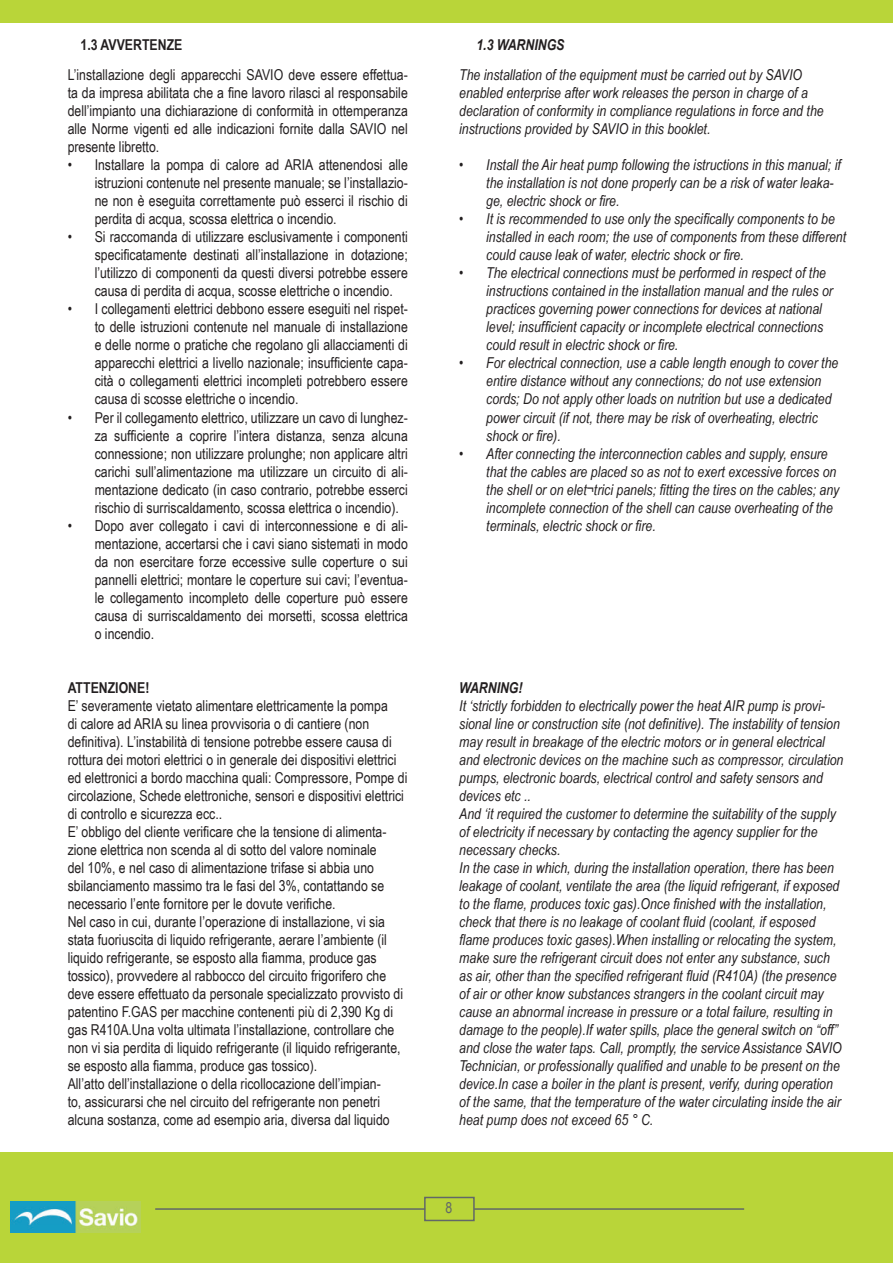
<style>
.page{position:relative;width:893px;height:1263px;background:#fff}
.page>*{position:absolute;margin:0;border:0;box-sizing:border-box;transform-origin:0 0}
.t1{font:15px/18px "Arial Narrow";color:#231f20;text-align:justify}
.t2{font:italic 15px/18px "Arial Narrow";color:#231f20}
.t3{font:700 15px "Arial Narrow";color:#231f20}
.t4{font:italic 700 15px "Arial Narrow";color:#231f20}
.t5{font:15px "Arial Narrow";color:#616768}
</style>
<div class="page">
<div style="left:0;top:1152px;width:893px;height:111px;background:#b9d539"></div>
<img style="left:11px;top:1201px;width:129px;height:31px">
<hr style="left:155px;top:1208px;width:270px;height:2px;background:#616768">
<div style="left:424px;top:1197px;width:51px;height:24px;border:2px solid #616768"></div>
<hr style="left:474px;top:1208px;width:270px;height:2px;background:#616768">
<div style="left:0;top:0;width:893px;height:23px;background:#b9d539"></div>
<p class="t3" style="left:81px;top:34px;width:103px">1.3 AVVERTENZE</p>
<p class="t4" style="left:476px;top:34px;width:90px">1.3 WARNINGS</p>
<p class="t1" style="left:68px;top:66px;width:342px">L’installazione degli apparecchi SAVIO deve essere effettua&shy;ta da impresa abilitata che a fine lavoro rilasci al responsabile dell’impianto una dichiarazione di conformità in ottemperanza alle Norme vigenti ed alle indicazioni fornite dalla SAVIO nel presente libretto.</p>
<p class="t1" style="left:95px;top:156px;width:315px;text-indent:-27px">• Installare la pompa di calore ad ARIA attenendosi alle istruzioni contenute nel presente manuale; se l’installazio&shy;ne non è eseguita correttamente può esserci il rischio di perdita di acqua, scossa elettrica o incendio.</p>
<p class="t1" style="left:95px;top:228px;width:315px;text-indent:-27px">• Si raccomanda di utilizzare esclusivamente i componenti specificatamente destinati all’installazione in dotazione; l’utilizzo di componenti da questi diversi potrebbe essere causa di perdita di acqua, scosse elettriche o incendio.</p>
<p class="t1" style="left:95px;top:300px;width:315px;text-indent:-27px">• I collegamenti elettrici debbono essere eseguiti nel rispet&shy;to delle istruzioni contenute nel manuale di installazione e delle norme o pratiche che regolano gli allacciamenti di apparecchi elettrici a livello nazionale; insufficiente capa&shy;cità o collegamenti elettrici incompleti potrebbero essere causa di scosse elettriche o incendio.</p>
<p class="t1" style="left:95px;top:408px;width:315px;text-indent:-27px">• Per il collegamento elettrico, utilizzare un cavo di lunghez&shy;za sufficiente a coprire l’intera distanza, senza alcuna connessione; non utilizzare prolunghe; non applicare altri carichi sull’alimentazione ma utilizzare un circuito di ali&shy;mentazione dedicato (in caso contrario, potrebbe esserci rischio di surriscaldamento, scossa elettrica o incendio).</p>
<p class="t1" style="left:95px;top:516px;width:315px;text-indent:-27px">• Dopo aver collegato i cavi di interconnessione e di ali&shy;mentazione, accertarsi che i cavi siano sistemati in modo da non esercitare forze eccessive sulle coperture o sui pannelli elettrici; montare le coperture sui cavi; l’eventua&shy;le collegamento incompleto delle coperture può essere causa di surriscaldamento dei morsetti, scossa elettrica o incendio.</p>
<p class="t2" style="left:459px;top:66px;width:366px">The installation of the equipment must be carried out by SAVIO enabled enterprise after work releases the person in charge of a declaration of conformity in compliance regulations in force and the instructions provided by SAVIO in this booklet.</p>
<p class="t2" style="left:486px;top:156px;width:356px;text-indent:-27px">• Install the Air heat pump following the istructions in this manual; if the installation is not done properly can be a risk of water leaka&shy;ge, electric shock or fire.</p>
<p class="t2" style="left:486px;top:210px;width:361px;text-indent:-27px">• It is recommended to use only the specifically components to be installed in each room; the use of components from these different could cause leak of water, electric shock or fire.</p>
<p class="t2" style="left:486px;top:264px;width:348px;text-indent:-27px">• The electrical connections must be performed in respect of the instructions contained in the installation manual and the rules or practices governing power connections for devices at national level; insufficient capacity or incomplete electrical connections could result in electric shock or fire.</p>
<p class="t2" style="left:486px;top:354px;width:354px;text-indent:-27px">• For electrical connection, use a cable length enough to cover the entire distance without any connections; do not use extension cords; Do not apply other loads on nutrition but use a dedicated power circuit (if not, there may be risk of overheating, electric shock or fire).</p>
<p class="t2" style="left:486px;top:444px;width:355px;text-indent:-27px">• After connecting the interconnection cables and supply, ensure that the cables are placed so as not to exert excessive forces on the shell or on elet¬trici panels; fitting the tires on the cables; any incomplete connection of the shell can cause overheating of the terminals, electric shock or fire.</p>
<p class="t3" style="left:68px;top:676px;width:83px">ATTENZIONE!</p>
<p class="t1" style="left:68px;top:696px;width:341px;text-align:left">E’ severamente vietato alimentare elettricamente la pompa<br>di calore ad ARIA su linea provvisoria o di cantiere (non definitiva). L’instabilità di tensione potrebbe essere causa di rottura dei motori elettrici o in generale dei dispositivi elettrici ed elettronici a bordo macchina quali: Compressore, Pompe di circolazione, Schede elettroniche, sensori e dispositivi elettrici di controllo e sicurezza ecc..<br>E’ obbligo del cliente verificare che la tensione di alimenta&shy;zione elettrica non scenda al di sotto del valore nominale<br>del 10%, e nel caso di alimentazione trifase si abbia uno sbilanciamento massimo tra le fasi del 3%, contattando se necessario l’ente fornitore per le dovute verifiche.<br>Nel caso in cui, durante l’operazione di installazione, vi sia stata fuoriuscita di liquido refrigerante, aerare l’ambiente (il liquido refrigerante, se esposto alla fiamma, produce gas tossico), provvedere al rabbocco del circuito frigorifero che deve essere effettuato da personale specializzato provvisto di patentino F.GAS per macchine contenenti più di 2,390 Kg di gas R410A.Una volta ultimata l’installazione, controllare che non vi sia perdita di liquido refrigerante (il liquido refrigerante, se esposto alla fiamma, produce gas tossico).<br>All’atto dell’installazione o della ricollocazione dell’impian-<br>to, assicurarsi che nel circuito del refrigerante non penetri alcuna sostanza, come ad esempio aria, diversa dal liquido</p>
<p class="t4" style="left:459px;top:676px;width:65px">WARNING!</p>
<p class="t2" style="left:459px;top:696px;width:386px">It ‘strictly forbidden to electrically power the heat AIR pump is provi&shy;sional line or construction site (not definitive). The instability of tension may result in breakage of the electric motors or in general electrical and electronic devices on the machine such as compressor, circulation pumps, electronic boards, electrical control and safety sensors and devices etc ..<br>And ‘it required the customer to determine the suitability of the supply of electricity if necessary by contacting the agency supplier for the necessary checks.<br>In the case in which, during the installation operation, there has been leakage of coolant, ventilate the area (the liquid refrigerant, if exposed to the flame, produces toxic gas).Once finished with the installation, check that there is no leakage of coolant fluid (coolant, if esposed flame produces toxic gases).When installing or relocating the system, make sure the refrigerant circuit does not enter any substance, such as air, other than the specified refrigerant fluid (R410A) (the presence of air or other know substances strangers in the coolant circuit may cause an abnormal increase in pressure or a total failure, resulting in damage to the people).If water spills, place the general switch on “off” and close the water taps. Call, promptly, the service Assistance SAVIO Technician, or professionally qualified and unable to be present on the device.In case a boiler in the plant is present, verify, during operation of the same, that the temperature of the water circulating inside the air heat pump does not exceed 65 ° C.</p>
<p class="t5" style="left:445px;top:1196px;width:8px">8</p>
</div>
